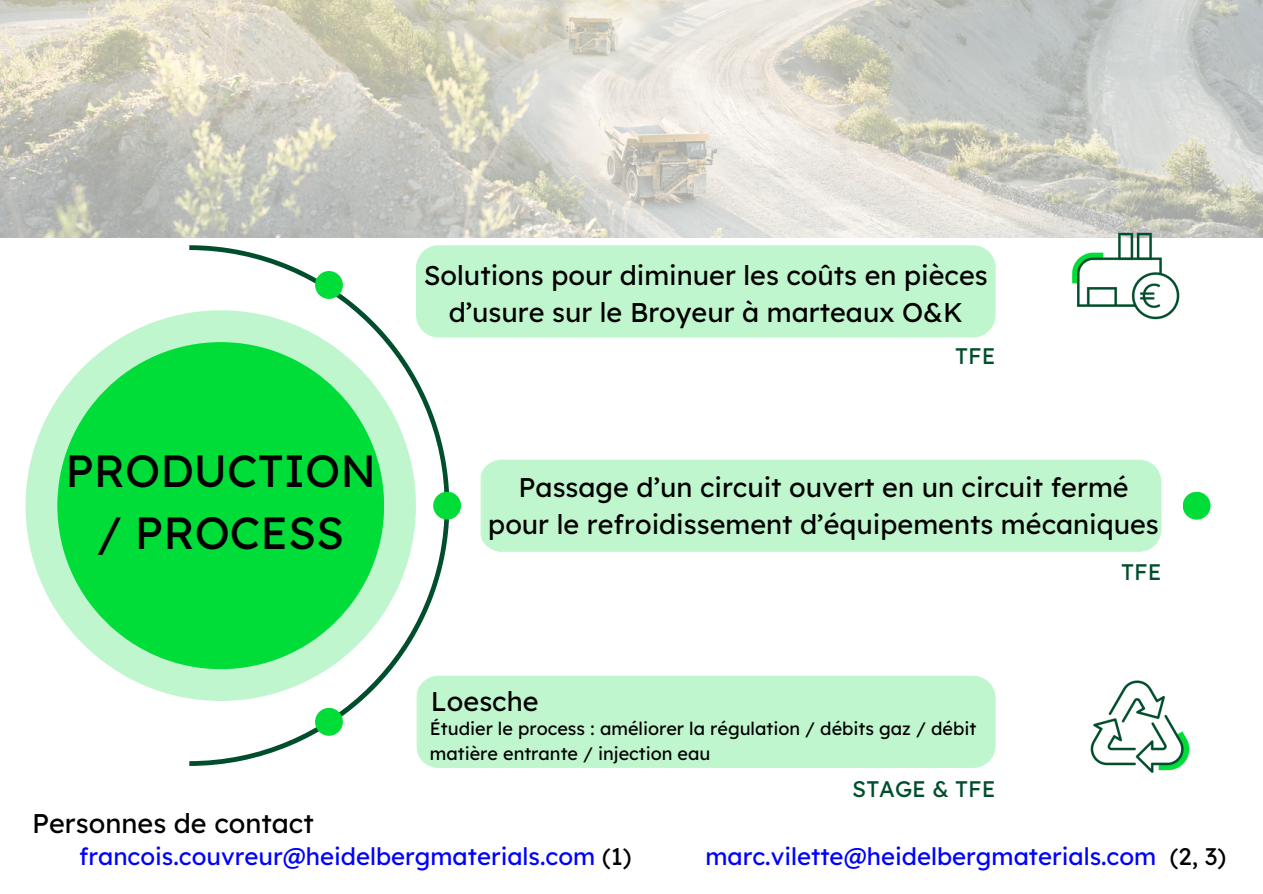
<style>
.page{position:relative;width:1263px;height:894px;background:#fff}
.page>*{position:absolute;margin:0;border:0;box-sizing:border-box;transform-origin:0 0}
.t1{font:45px/61.8px "Lexend Deca";color:#000;text-align:center}
.t2{font:27px/37.2px "Lexend Deca";color:#000;text-align:center}
.t3{font:24px "Lexend Deca";color:#00f}
.t4{font:22.5px "Lexend Deca";color:#004e2b}
.t5{font:18px/24.8px "Lexend Deca";color:#000}
.s1{color:#000}
</style>
<div class="page">
<div style="left:26px;top:310px;width:390px;height:390px;background:#c0f6ce;border-radius:50%"></div>
<div style="left:57px;top:342px;width:327px;height:327px;background:#00dd39;border-radius:50%"></div>
<svg style="left:190px;top:245px;width:259px;height:520px"></svg>
<div style="left:315px;top:271px;width:28px;height:28px;background:#00dd39;border-radius:50%"></div>
<div style="left:433px;top:491px;width:28px;height:28px;background:#00dd39;border-radius:50%"></div>
<div style="left:315px;top:707px;width:28px;height:28px;background:#00dd39;border-radius:50%"></div>
<div style="left:1183px;top:491px;width:27px;height:28px;background:#00dd39;border-radius:50%"></div>
<img style="left:0;top:0;width:1263px;height:238px">
<img style="left:1069px;top:219px;width:113px;height:101px">
<img style="left:1090px;top:680px;width:100px;height:93px">
<h2 class="t2" style="left:424px;top:256px;width:565px">Solutions pour diminuer les coûts en pièces d’usure sur le Broyeur à marteaux O&amp;K</h2>
<p class="t1" style="left:65px;top:439px;width:312px">PRODUCTION / PROCESS</p>
<p class="t4" style="left:955px;top:341px;width:42px">TFE</p>
<p class="t2" style="left:488px;top:468px;width:672px">Passage d’un circuit ouvert en un circuit fermé pour le refroidissement d’équipements mécaniques</p>
<h1 class="t2" style="left:431px;top:682px;width:109px">Loesche</h1>
<h3 class="t5" style="left:430px;top:715px;width:548px">Étudier le process : améliorer la régulation / débits gaz / débit matière entrante / injection eau</h3>
<h2 class="t4" style="left:852px;top:774px;width:145px">STAGE &amp; TFE</h2>
<h3 class="t4" style="left:1121px;top:557px;width:42px">TFE</h3>
<p class="t2" style="left:32px;top:803px;width:283px">Personnes de contact</p>
<p class="t3" style="left:79px;top:841px;width:554px">francois.couvreur@heidelbergmaterials.com <span class="s1">(1)</span></p>
<p class="t3" style="left:705px;top:841px;width:522px">marc.vilette@heidelbergmaterials.com <span class="s1">(2, 3)</span></p>
</div>
